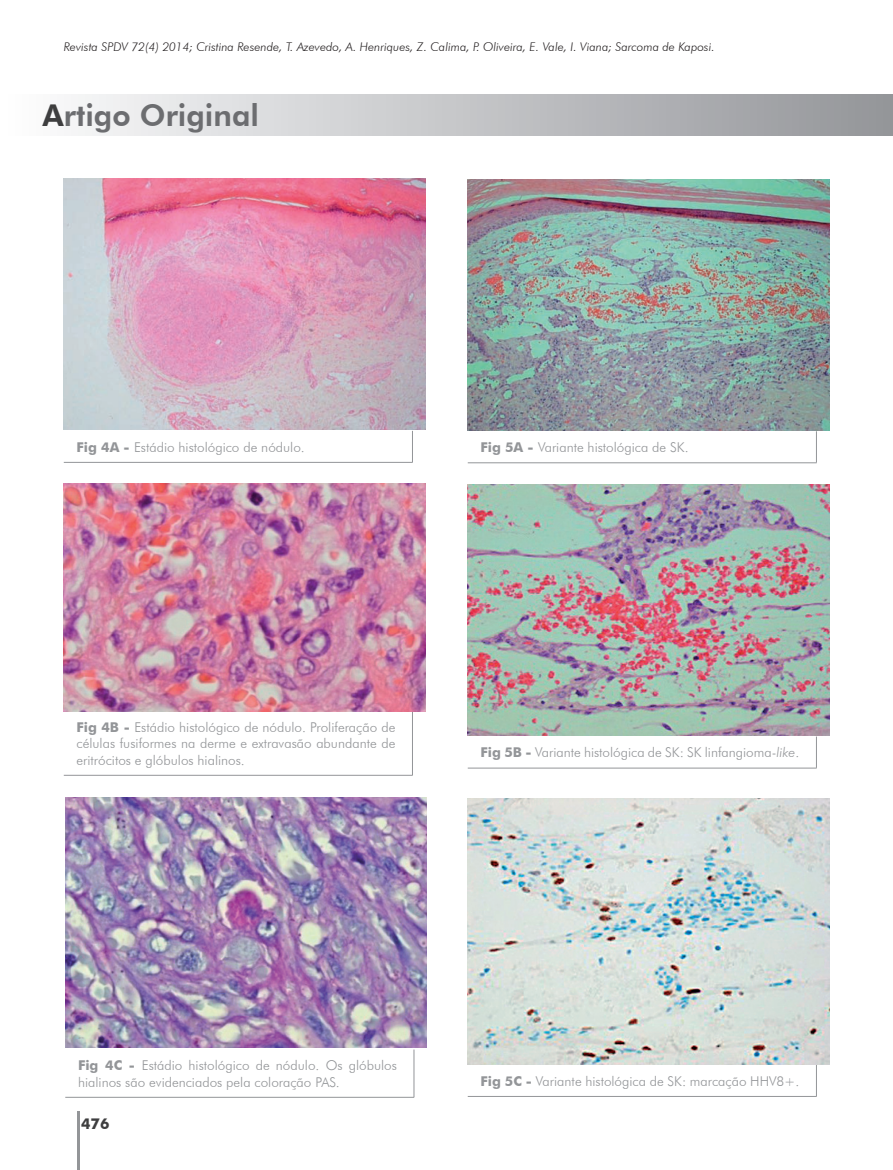
<style>
.page{position:relative;width:893px;height:1170px;background:#fff}
.page>*{position:absolute;margin:0;border:0;box-sizing:border-box;transform-origin:0 0}
.t1{font:800 30px "Futura BT";color:#6c6d70}
.t2{font:700 15px "Futura BT";color:#3e3e3f}
.t3{font:300 13.5px/16.2px "Futura BT";color:#939598;text-align:justify}
.t4{font:italic 300 12px "Futura BT";color:#231f20}
.s1{color:#3e3e3f}
.s2{font-weight:700}
.s3{font-style:italic}
</style>
<div class="page">
<div style="left:0;top:94px;width:893px;height:41px;background:linear-gradient(to right,#fdfdfe,#939498)"></div>
<hr style="left:77px;top:1111px;width:3px;height:58px;background:#939598">
<hr style="left:816px;top:431px;width:1px;height:31px;background:#939598">
<hr style="left:468px;top:462px;width:349px;height:1px;background:#939598">
<img style="left:468px;top:179px;width:361px;height:251px">
<hr style="left:816px;top:736px;width:1px;height:31px;background:#939598">
<hr style="left:468px;top:767px;width:349px;height:1px;background:#939598">
<img style="left:468px;top:484px;width:361px;height:251px">
<hr style="left:816px;top:1064px;width:1px;height:32px;background:#939598">
<hr style="left:468px;top:1096px;width:349px;height:1px;background:#939598">
<img style="left:468px;top:798px;width:361px;height:266px">
<hr style="left:412px;top:431px;width:1px;height:31px;background:#939598">
<hr style="left:64px;top:462px;width:349px;height:1px;background:#939598">
<img style="left:64px;top:179px;width:361px;height:250px">
<hr style="left:412px;top:711px;width:1px;height:64px;background:#939598">
<hr style="left:64px;top:775px;width:349px;height:1px;background:#939598">
<img style="left:64px;top:484px;width:361px;height:227px">
<hr style="left:414px;top:1049px;width:1px;height:47px;background:#939598">
<hr style="left:65px;top:1096px;width:349px;height:1px;background:#939598">
<img style="left:65px;top:797px;width:362px;height:250px">
<p class="t4" style="left:64px;top:39px;width:652px">Revista SPDV 72(4) 2014; Cristina Resende, T. Azevedo, A. Henriques, Z. Calima, P. Oliveira, E. Vale, I. Viana; Sarcoma de Kaposi.</p>
<h1 class="t1" style="left:43px;top:97px;width:218px"><span class="s1">A</span>rtigo Original</h1>
<p class="t3" style="left:77px;top:438px;width:230px"><span class="s2">Fig 4A -</span> Estádio histológico de nódulo.</p>
<p class="t3" style="left:480px;top:439px;width:210px"><span class="s2">Fig 5A -</span> Variante histológica de SK.</p>
<p class="t3" style="left:77px;top:719px;width:320px"><span class="s2">Fig 4B -</span> Estádio histológico de nódulo. Proliferação de células fusiformes na derme e extravasão abundante de eritrócitos e glóbulos hialinos.</p>
<p class="t3" style="left:480px;top:744px;width:320px"><span class="s2">Fig 5B -</span> Variante histológica de SK: SK linfangioma-<span class="s3">like</span>.</p>
<p class="t3" style="left:78px;top:1057px;width:320px"><span class="s2">Fig 4C -</span> Estádio histológico de nódulo. Os glóbulos hialinos são evidenciados pela coloração PAS.</p>
<p class="t2" style="left:81px;top:1114px;width:30px">476</p>
<p class="t3" style="left:480px;top:1072px;width:320px"><span class="s2">Fig 5C -</span> Variante histológica de SK: marcação HHV8+.</p>
</div>
